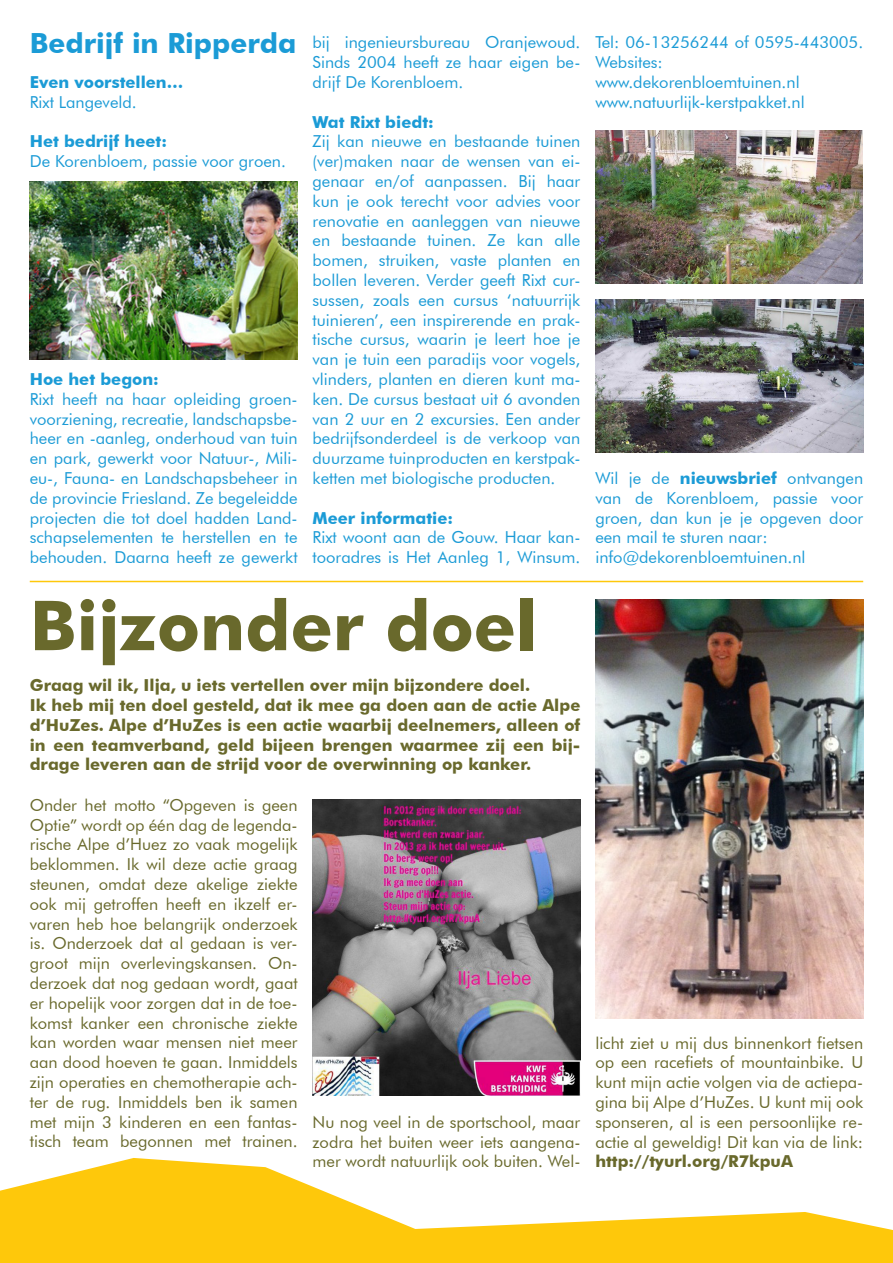
<style>
.page{position:relative;width:893px;height:1263px;background:#fff}
.page>*{position:absolute;margin:0;border:0;box-sizing:border-box;transform-origin:0 0}
.t1{font:700 69px "Futura BT";color:#69692c}
.t2{font:700 27.75px "Futura BT";color:#1b9bd6}
.t3{font:16.5px/19.8px "Futura BT";color:#1b9bd6;text-align:justify}
.t4{font:16.5px/19.8px "Futura BT";color:#69692c;text-align:justify}
.t5{font:700 16.5px/19.8px "Futura BT";color:#69692c}
.t6{font:700 16.5px "Futura BT";color:#1b9bd6}
.s1{font-weight:700}
</style>
<div class="page">
<hr style="left:30px;top:581px;width:833px;height:1px;background:#fec80b">
<svg style="left:0;top:1158px;width:893px;height:105px;fill:#fec80b"></svg>
<img style="left:595px;top:299px;width:268px;height:153px">
<img style="left:595px;top:131px;width:268px;height:153px">
<img style="left:30px;top:181px;width:268px;height:178px">
<img style="left:313px;top:800px;width:267px;height:295px">
<img style="left:595px;top:600px;width:268px;height:419px">
<h2 class="t2" style="left:30px;top:27px;width:268px">Bedrijf in Ripperda</h2>
<p class="t6" style="left:30px;top:72px;width:155px">Even voorstellen…</p>
<p class="t3" style="left:30px;top:92px;width:109px">Rixt Langeveld.</p>
<p class="t6" style="left:30px;top:131px;width:139px">Het bedrijf heet:</p>
<p class="t3" style="left:30px;top:151px;width:258px">De Korenbloem, passie voor groen.</p>
<p class="t6" style="left:30px;top:369px;width:131px">Hoe het begon:</p>
<p class="t3" style="left:30px;top:389px;width:269px">Rixt heeft na haar opleiding groen&shy;voorziening, recreatie, landschapsbe&shy;heer en -aanleg, onderhoud van tuin en park, gewerkt voor Natuur-, Mili&shy;eu-, Fauna- en Landschapsbeheer in de provincie Friesland. Ze begeleidde projecten die tot doel hadden Land&shy;schapselementen te herstellen en te behouden. Daarna heeft ze gewerkt</p>
<p class="t3" style="left:313px;top:32px;width:269px">bij ingenieursbureau Oranjewoud.<br>Sinds 2004 heeft ze haar eigen be&shy;drijf De Korenbloem.</p>
<p class="t6" style="left:313px;top:112px;width:123px">Wat Rixt biedt:</p>
<p class="t3" style="left:313px;top:131px;width:269px">Zij kan nieuwe en bestaande tuinen (ver)maken naar de wensen van ei&shy;genaar en/of aanpassen. Bij haar kun je ook terecht voor advies voor renovatie en aanleggen van nieuwe en bestaande tuinen. Ze kan alle bomen, struiken, vaste planten en bollen leveren. Verder geeft Rixt cur&shy;sussen, zoals een cursus ‘natuurrijk tuinieren’, een inspirerende en prak&shy;tische cursus, waarin je leert hoe je van je tuin een paradijs voor vogels, vlinders, planten en dieren kunt ma&shy;ken. De cursus bestaat uit 6 avonden van 2 uur en 2 excursies. Een ander bedrijfsonderdeel is de verkoop van duurzame tuinproducten en kerstpak&shy;ketten met biologische producten.</p>
<p class="t6" style="left:313px;top:508px;width:142px">Meer informatie:</p>
<p class="t3" style="left:313px;top:527px;width:269px">Rixt woont aan de Gouw. Haar kan&shy;tooradres is Het Aanleg 1, Winsum.</p>
<h1 class="t1" style="left:30px;top:584px;width:509px">Bijzonder doel</h1>
<p class="t5" style="left:30px;top:675px;width:552px">Graag wil ik, Ilja, u iets vertellen over mijn bijzondere doel.<br>Ik heb mij ten doel gesteld, dat ik mee ga doen aan de actie Alpe d’HuZes. Alpe d’HuZes is een actie waarbij deelnemers, alleen of in een teamverband, geld bijeen brengen waarmee zij een bij&shy;drage leveren aan de strijd voor de overwinning op kanker.</p>
<p class="t4" style="left:30px;top:795px;width:269px">Onder het motto “Opgeven is geen Optie” wordt op één dag de legenda&shy;rische Alpe d’Huez zo vaak mogelijk beklommen. Ik wil deze actie graag steunen, omdat deze akelige ziekte ook mij getroffen heeft en ikzelf er&shy;varen heb hoe belangrijk onderzoek is. Onderzoek dat al gedaan is ver&shy;groot mijn overlevingskansen. On&shy;derzoek dat nog gedaan wordt, gaat er hopelijk voor zorgen dat in de toe&shy;komst kanker een chronische ziekte kan worden waar mensen niet meer aan dood hoeven te gaan. Inmiddels zijn operaties en chemotherapie ach&shy;ter de rug. Inmiddels ben ik samen met mijn 3 kinderen en een fantas&shy;tisch team begonnen met trainen.</p>
<p class="t4" style="left:313px;top:1112px;width:269px">Nu nog veel in de sportschool, maar zodra het buiten weer iets aangena&shy;mer wordt natuurlijk ook buiten. Wel-</p>
<p class="t3" style="left:595px;top:32px;width:269px;text-align:left">Tel: 06-13256244 of 0595-443005.<br>Websites: www.dekorenbloemtuinen.nl www.natuurlijk-kerstpakket.nl</p>
<p class="t3" style="left:595px;top:468px;width:269px;text-align:left">Wil je de <span class="s1">nieuwsbrief</span> ontvangen van de Korenbloem, passie voor groen, dan kun je je opgeven door een mail te sturen naar: info@dekorenbloemtuinen.nl</p>
<p class="t4" style="left:595px;top:1033px;width:269px">licht ziet u mij dus binnenkort fietsen op een racefiets of mountainbike. U kunt mijn actie volgen via de actiepa&shy;gina bij Alpe d’HuZes. U kunt mij ook sponseren, al is een persoonlijke re&shy;actie al geweldig! Dit kan via de link:</p>
<p class="t5" style="left:595px;top:1151px;width:199px">http://tyurl.org/R7kpuA</p>
</div>
